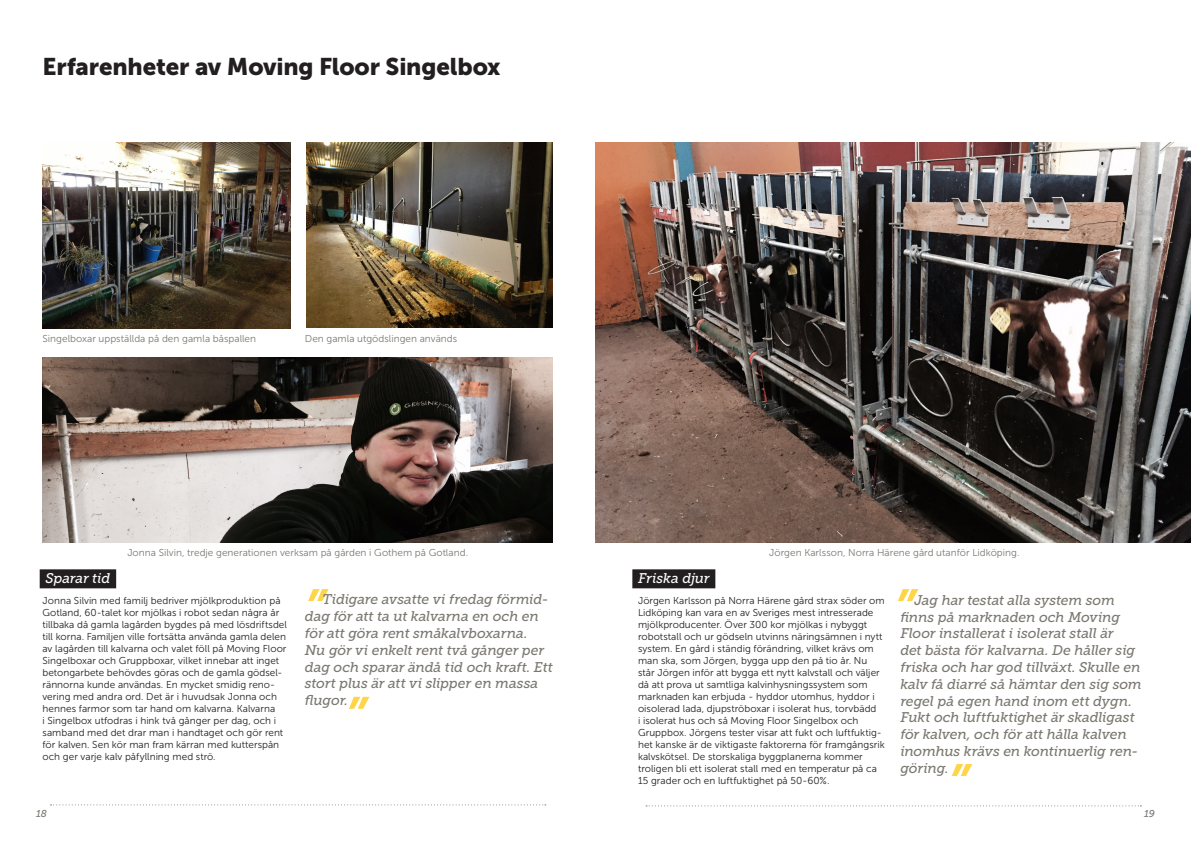
<style>
.page{position:relative;width:1191px;height:842px;background:#fff}
.page>*{position:absolute;margin:0;border:0;box-sizing:border-box;transform-origin:0 0}
.t1{font:italic 55px "Museo Sans 700";color:#fed549}
.t2{font:24px "Museo Sans 900";letter-spacing:-.005em;color:#231f20}
.t3{font:italic 14px/16.8px "Museo Slab 500";letter-spacing:-.015em;color:#7a7870}
.t4{font:italic 14px "Museo Slab 500";letter-spacing:-.005em;color:#fff}
.t5{font:10px/12px "Museo Sans 300";letter-spacing:.005em;color:#231f20}
.t6{font:10px "Museo Sans 300";letter-spacing:.005em;color:#7a7870}
.t7{font:italic 10px "Museo Slab 500";color:#7a7870}
</style>
<div class="page">
<svg style="left:51px;top:804px;width:495px;height:1px"></svg>
<img style="left:43px;top:143px;width:248px;height:186px">
<img style="left:306px;top:143px;width:247px;height:185px">
<svg style="left:646px;top:805px;width:495px;height:1px"></svg>
<img style="left:595px;top:143px;width:596px;height:399px">
<img style="left:43px;top:357px;width:510px;height:185px">
<div style="left:40px;top:569px;width:76px;height:19px;background:#231f20"></div>
<div style="left:632px;top:569px;width:83px;height:19px;background:#231f20"></div>
<h2 class="t2" style="left:43px;top:53px;width:460px">Erfarenheter av Moving Floor Singelbox</h2>
<p class="t6" style="left:43px;top:333px;width:215px">Singelboxar uppställda på den gamla båspallen</p>
<p class="t6" style="left:305px;top:333px;width:154px">Den gamla utgödslingen används</p>
<p class="t6" style="left:769px;top:547px;width:252px">Jörgen Karlsson, Norra Härene gård utanför Lidköping.</p>
<p class="t6" style="left:127px;top:547px;width:342px">Jonna Silvin, tredje generationen verksam på gården i Gothem på Gotland.</p>
<h1 class="t1" style="left:303px;top:579px;width:23px">”</h1>
<h3 class="t4" style="left:45px;top:570px;width:67px">Sparar tid</h3>
<h3 class="t4" style="left:638px;top:570px;width:73px">Friska djur</h3>
<h1 class="t1" style="left:893px;top:579px;width:23px">”</h1>
<h3 class="t3" style="left:305px;top:591px;width:249px;text-indent:18px">Tidigare avsatte vi fredag förmid&shy;dag för att ta ut kalvarna en och en för att göra rent småkalvboxarna.<br>Nu gör vi enkelt rent två gånger per dag och sparar ändå tid och kraft. Ett stort plus är att vi slipper en massa flugor.</h3>
<p class="t3" style="left:900px;top:592px;width:243px;text-indent:14px">Jag har testat alla system som finns på marknaden och Moving<br>Floor installerat i isolerat stall är<br>det bästa för kalvarna. De håller sig friska och har god tillväxt. Skulle en kalv få diarré så hämtar den sig som regel på egen hand inom ett dygn.<br>Fukt och luftfuktighet är skadligast för kalven, och för att hålla kalven inomhus krävs en kontinuerlig ren&shy;göring.</p>
<p class="t5" style="left:638px;top:594px;width:248px">Jörgen Karlsson på Norra Härene gård strax söder om Lidköping kan vara en av Sveriges mest intresserade mjölkproducenter. Över 300 kor mjölkas i nybyggt robotstall och ur gödseln utvinns näringsämnen i nytt system. En gård i ständig förändring, vilket krävs om man ska, som Jörgen, bygga upp den på tio år. Nu står Jörgen inför att bygga ett nytt kalvstall och väljer då att prova ut samtliga kalvinhysningssystem som marknaden kan erbjuda - hyddor utomhus, hyddor i oisolerad lada, djupströboxar i isolerat hus, torvbädd<br>i isolerat hus och så Moving Floor Singelbox och Gruppbox. Jörgens tester visar att fukt och luftfuktig&shy;het kanske är de viktigaste faktorerna för framgångsrik kalvskötsel. De storskaliga byggplanerna kommer troligen bli ett isolerat stall med en temperatur på ca 15 grader och en luftfuktighet på 50-60%.</p>
<p class="t5" style="left:43px;top:594px;width:246px">Jonna Silvin med familj bedriver mjölkproduktion på Gotland, 60-talet kor mjölkas i robot sedan några år tillbaka då gamla lagården bygdes på med lösdriftsdel till korna. Familjen ville fortsätta använda gamla delen av lagården till kalvarna och valet föll på Moving Floor Singelboxar och Gruppboxar, vilket innebar att inget betongarbete behövdes göras och de gamla gödsel&shy;rännorna kunde användas. En mycket smidig reno&shy;vering med andra ord. Det är i huvudsak Jonna och hennes farmor som tar hand om kalvarna. Kalvarna<br>i Singelbox utfodras i hink två gånger per dag, och i samband med det drar man i handtaget och gör rent för kalven. Sen kör man fram kärran med kutterspån och ger varje kalv påfyllning med strö.</p>
<h1 class="t1" style="left:344px;top:687px;width:23px">”</h1>
<h1 class="t1" style="left:947px;top:754px;width:23px">”</h1>
<p class="t7" style="left:36px;top:808px;width:12px">18</p>
<p class="t7" style="left:1144px;top:808px;width:12px">19</p>
</div>
